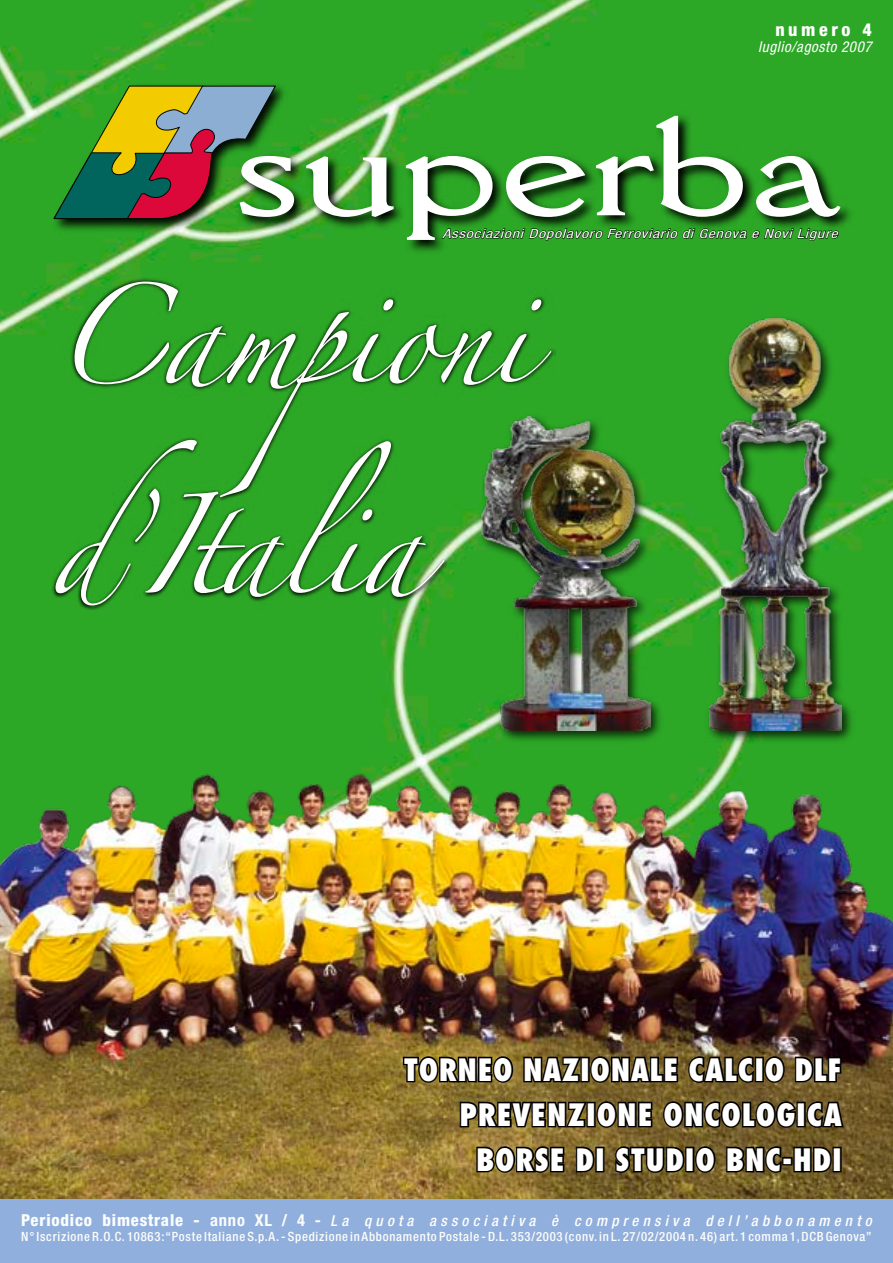
<style>
.page{position:relative;width:893px;height:1263px;background:#fff}
.page>*{position:absolute;margin:0;border:0;box-sizing:border-box;transform-origin:0 0}
.t1{font:90px "Zapfino";letter-spacing:-.005em;color:#fff;scale:.95 1}
.t2{font:800 condensed 30px/45px "Futura";letter-spacing:.03em;color:#fff;text-align:right}
.t3{font:800 condensed 18px "Helvetica Neue";letter-spacing:.2em;color:#fff}
.t4{font:italic 500 condensed 15px "Helvetica Neue";letter-spacing:.28em;color:#fff}
.t5{font:italic condensed 15px "Helvetica Neue";letter-spacing:.04em;color:#fff}
.t6{font:500 condensed 12.75px "Helvetica Neue";letter-spacing:.06em;color:#fcfdfd}
.t7{font:italic condensed 12.6px "Helvetica Neue";letter-spacing:.04em;color:#fff;scale:1.29 1}
.s1{font-weight:800;font-style:normal;font-size:16.5px;color:#fcfdfd}
.s2{font-weight:700;font-style:normal;font-size:16.5px;color:#fcfdfd}
</style>
<div class="page">
<img style="left:0;top:0;width:893px;height:759px">
<img style="left:0;top:759px;width:893px;height:440px">
<div style="left:0;top:1199px;width:893px;height:64px;background:#91afdc"></div>
<svg style="left:51px;top:81px;width:238px;height:153px;background:#3b9133"></svg>
<img style="left:401px;top:1006px;width:444px;height:173px">
<div style="left:832px;top:1147px;width:10px;height:25px;border:3px solid #000"></div>
<svg style="left:236px;top:112px;width:618px;height:143px;background:#40a737"></svg>
<svg style="left:53px;top:85px;width:241px;height:134px;background:#6e8a4d"></svg>
<img style="left:306px;top:156px;width:88px;height:61px">
<svg style="left:406px;top:116px;width:434px;height:180px;background:#46a441"></svg>
<div style="left:476px;top:412px;width:188px;height:332px;background:#000;opacity:.75"></div>
<img style="left:481px;top:417px;width:169px;height:313px">
<div style="left:704px;top:314px;width:151px;height:430px;background:#000;opacity:.75"></div>
<img style="left:709px;top:319px;width:133px;height:411px">
<svg style="left:51px;top:277px;width:504px;height:333px;background:#2b9125"></svg>
<h3 class="t3" style="left:775px;top:18px;width:98px">numero 4</h3>
<p class="t5" style="left:758px;top:38px;width:115px">luglio/agosto 2007</p>
<p class="t7" style="left:442px;top:226px;width:308px">Associazioni Dopolavoro Ferroviario di Genova e Novi Ligure</p>
<h1 class="t1" style="left:51px;top:298px;width:505px">Campioni</h1>
<h1 class="t1" style="left:51px;top:508px;width:391px">d’Italia</h1>
<h2 class="t2" style="left:404px;top:1047px;width:440px">TORNEO NAZIONALE CALCIO DLF<br>PREVENZIONE ONCOLOGICA<br>BORSE DI STUDIO BNC-HDI</h2>
<p class="t4" style="left:21px;top:1212px;width:852px"><span class="s1">Periodico bimestrale -</span> <span class="s2">anno XL / 4 -</span> La quota associativa è comprensiva dell’abbonamento</p>
<p class="t6" style="left:21px;top:1229px;width:852px">N° Iscrizione R.O.C. 10863: “Poste Italiane S.p.A. - Spedizione in Abbonamento Postale - D.L. 353/2003 (conv. in L. 27/02/2004 n. 46) art. 1 comma 1, DCB Genova”</p>
</div>
